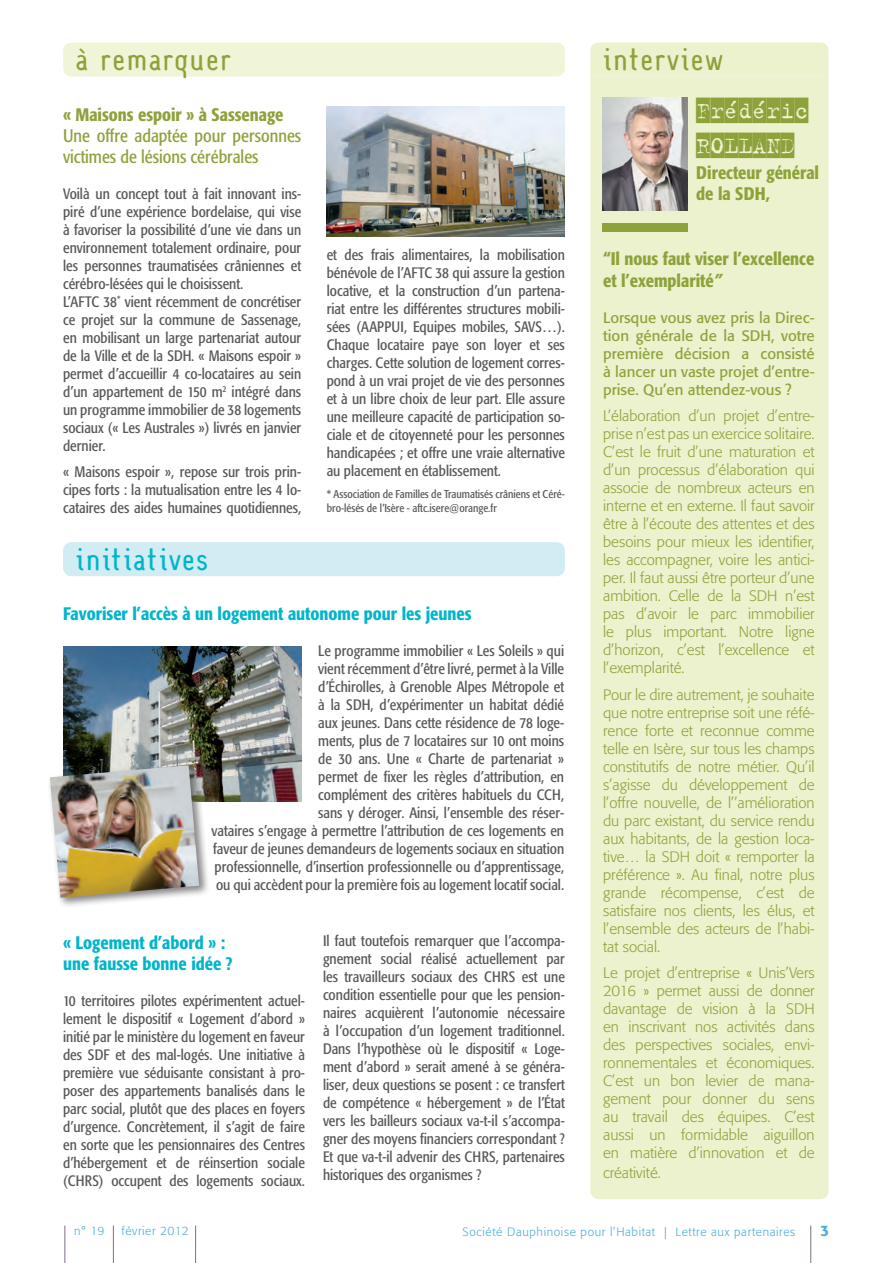
<style>
.page{position:relative;width:893px;height:1263px;background:#fff}
.page>*{position:absolute;margin:0;border:0;box-sizing:border-box;transform-origin:0 0}
.t1{font:27px "Monolein inbetween";letter-spacing:.08em;color:#8ea23b}
.t2{font:27px "Monolein inbetween";letter-spacing:.08em;color:#00b5cb}
.t3{font:25.5px "Trixie Cameo";color:#8ea23b}
.t4{font:500 condensed 18px/21.6px "Formata";color:#8ea23b}
.t5{font:500 condensed 18px "Formata";color:#00b5cb}
.t6{font:condensed 18px/21px "Formata";color:#8ea23b}
.t7{font:condensed 15px/18px "Formata";color:#57585a;text-align:justify}
.t8{font:300 15px/18px "Formata";color:#8ea23b;text-align:justify}
.t9{font:15px/18px "Formata";color:#8ea23b;text-align:justify}
.t10{font:500 15px "Formata";color:#4baed9}
.t11{font:300 12px "Formata";letter-spacing:.05em;color:#4baed9}
.t12{font:condensed 11.25px/13.5px "Formata";color:#57585a}
.s1{font-style:italic}
.s2{color:#928395}
</style>
<div class="page">
<div style="left:590px;top:77px;width:238px;height:1122px;background:#ebf2cd"></div>
<hr style="left:810px;top:1225px;width:1px;height:38px;background:#7f6d82">
<hr style="left:64px;top:1225px;width:1px;height:38px;background:#7f6d82">
<hr style="left:113px;top:1225px;width:1px;height:38px;background:#7f6d82">
<hr style="left:195px;top:1225px;width:1px;height:38px;background:#7f6d82">
<div style="left:63px;top:43px;width:502px;height:34px;background:#f0f5d8;border-radius:9px"></div>
<div style="left:63px;top:542px;width:502px;height:34px;background:#d1ecf2;border-radius:9px"></div>
<div style="left:590px;top:43px;width:238px;height:34px;background:#ebf2cd"></div>
<img style="left:603px;top:98px;width:85px;height:113px">
<div style="left:603px;top:223px;width:85px;height:9px;background:#8ea23b"></div>
<img style="left:63px;top:646px;width:238px;height:155px">
<img style="left:327px;top:106px;width:238px;height:130px">
<div style="left:47px;top:762px;width:163px;height:147px;background:#231f20;opacity:.55"></div>
<img style="left:50px;top:765px;width:149px;height:133px">
<p class="t1" style="left:76px;top:41px;width:157px">à remarquer</p>
<p class="t4" style="left:63px;top:103px;width:222px">« Maisons espoir » à Sassenage</p>
<p class="t6" style="left:63px;top:125px;width:240px">Une offre adaptée pour personnes victimes de lésions cérébrales</p>
<p class="t7" style="left:63px;top:184px;width:240px">Voilà un concept tout à fait innovant ins&shy;piré d’une expérience bordelaise, qui vise à favoriser la possibilité d’une vie dans un environnement totalement ordinaire, pour les personnes traumatisées crâniennes et cérébro-lésées qui le choisissent.</p>
<p class="t7" style="left:63px;top:292px;width:240px">L’AFTC 38<sup>*</sup> vient récemment de concrétiser ce projet sur la commune de Sassenage, en mobilisant un large partenariat autour de la Ville et de la SDH. « Maisons espoir » permet d’accueillir 4 co-locataires au sein d’un appartement de 150 m<sup>2</sup> intégré dans un programme immobilier de 38 logements sociaux (« Les Australes ») livrés en janvier dernier.</p>
<p class="t7" style="left:63px;top:463px;width:240px">« Maisons espoir », repose sur trois prin&shy;cipes forts : la mutualisation entre les 4 lo&shy;cataires des aides humaines quotidiennes,</p>
<p class="t2" style="left:76px;top:541px;width:133px">initiatives</p>
<p class="t7" style="left:327px;top:246px;width:240px">et des frais alimentaires, la mobilisation bénévole de l’AFTC 38 qui assure la gestion locative, et la construction d’un partena&shy;riat entre les différentes structures mobili&shy;sées (AAPPUI, Equipes mobiles, SAVS…).<br>Chaque locataire paye son loyer et ses charges. Cette solution de logement corres&shy;pond à un vrai projet de vie des personnes et à un libre choix de leur part. Elle assure une meilleure capacité de participation so&shy;ciale et de citoyenneté pour les personnes handicapées ; et offre une vraie alternative au placement en établissement.</p>
<p class="t12" style="left:327px;top:487px;width:240px">* Association de Familles de Traumatisés crâniens et Céré&shy;bro-lésés de l’Isère - aftc.isere@orange.fr</p>
<p class="t5" style="left:63px;top:603px;width:410px">Favoriser l’accès à un logement autonome pour les jeunes</p>
<p class="t7" style="left:212px;top:642px;width:354px;text-align:right">Le programme immobilier « Les Soleils » qui<br>vient récemment d’être livré, permet à la Ville<br>d’Échirolles, à Grenoble Alpes Métropole et<br>à la SDH, d’expérimenter un habitat dédié<br>aux jeunes. Dans cette résidence de 78 loge-<br>ments, plus de 7 locataires sur 10 ont moins<br>de 30 ans. Une « Charte de partenariat »<br>permet de fixer les règles d’attribution, en<br>complément des critères habituels du CCH,<br>sans y déroger. Ainsi, l’ensemble des réser-<br>vataires s’engage à permettre l’attribution de ces logements en faveur de jeunes demandeurs de logements sociaux en situation professionnelle, d’insertion professionnelle ou d’apprentissage, ou qui accèdent pour la première fois au logement locatif social.</p>
<p class="t5" style="left:63px;top:931px;width:164px">« Logement d’abord » :</p>
<p class="t5" style="left:63px;top:952px;width:171px">une fausse bonne idée ?</p>
<p class="t7" style="left:63px;top:991px;width:243px">10 territoires pilotes expérimentent actuel&shy;lement le dispositif « Logement d’abord » initié par le ministère du logement en faveur des SDF et des mal-logés. Une initiative à première vue séduisante consistant à pro&shy;poser des appartements banalisés dans le parc social, plutôt que des places en foyers d’urgence. Concrètement, il s’agit de faire en sorte que les pensionnaires des Centres d’hébergement et de réinsertion sociale (CHRS) occupent des logements sociaux.</p>
<p class="t7" style="left:323px;top:931px;width:243px">Il faut toutefois remarquer que l’accompa&shy;gnement social réalisé actuellement par les travailleurs sociaux des CHRS est une condition essentielle pour que les pension&shy;naires acquièrent l’autonomie nécessaire à l’occupation d’un logement traditionnel.<br>Dans l’hypothèse où le dispositif « Loge&shy;ment d’abord » serait amené à se généra&shy;liser, deux questions se posent : ce transfert de compétence « hébergement » de l’État vers les bailleurs sociaux va-t-il s’accompa&shy;gner des moyens financiers correspondant ?<br>Et que va-t-il advenir des CHRS, partenaires historiques des organismes ?</p>
<p class="t1" style="left:603px;top:41px;width:121px">interview</p>
<p class="t3" style="left:696px;top:97px;width:114px">FRÉDÉRIC</p>
<p class="t3" style="left:696px;top:131px;width:100px">ROLLAND</p>
<p class="t4" style="left:696px;top:161px;width:124px">Directeur général de la SDH,</p>
<p class="t4" style="left:603px;top:248px;width:213px">“Il nous faut viser l’excellence et l’exemplarité<span class="s1">”</span></p>
<p class="t9" style="left:603px;top:308px;width:213px">Lorsque vous avez pris la Direc&shy;tion générale de la SDH, votre première décision a consisté à lancer un vaste projet d’entre&shy;prise. Qu’en attendez-vous ?</p>
<p class="t8" style="left:603px;top:407px;width:213px">L’élaboration d’un projet d’entre&shy;prise n’est pas un exercice solitaire.<br>C’est le fruit d’une maturation et d’un processus d’élaboration qui associe de nombreux acteurs en interne et en externe. Il faut savoir être à l’écoute des attentes et des besoins pour mieux les identifier, les accompagner, voire les antici&shy;per. Il faut aussi être porteur d’une ambition. Celle de la SDH n’est pas d’avoir le parc immobilier le plus important. Notre ligne d’horizon, c’est l’excellence et l’exemplarité.</p>
<p class="t8" style="left:603px;top:685px;width:213px">Pour le dire autrement, je souhaite que notre entreprise soit une réfé&shy;rence forte et reconnue comme telle en Isère, sur tous les champs constitutifs de notre métier. Qu’il s’agisse du développement de l’offre nouvelle, de l’’amélioration du parc existant, du service rendu aux habitants, de la gestion loca&shy;tive… la SDH doit « remporter la préférence ». Au final, notre plus grande récompense, c’est de satisfaire nos clients, les élus, et l’ensemble des acteurs de l’habi&shy;tat social.</p>
<p class="t8" style="left:603px;top:964px;width:213px">Le projet d’entreprise « Unis’Vers 2016 » permet aussi de donner davantage de vision à la SDH en inscrivant nos activités dans des perspectives sociales, envi&shy;ronnementales et économiques.<br>C’est un bon levier de mana&shy;gement pour donner du sens au travail des équipes. C’est aussi un formidable aiguillon en matière d’innovation et de</p>
<p class="t8" style="left:603px;top:1163px;width:59px">créativité.</p>
<p class="t11" style="left:74px;top:1223px;width:32px">n° 19</p>
<p class="t11" style="left:121px;top:1223px;width:69px">février 2012</p>
<p class="t11" style="left:463px;top:1225px;width:334px">Société Dauphinoise pour l’Habitat <span class="s2">|</span> Lettre aux partenaires</p>
<p class="t10" style="left:820px;top:1222px;width:10px">3</p>
</div>
